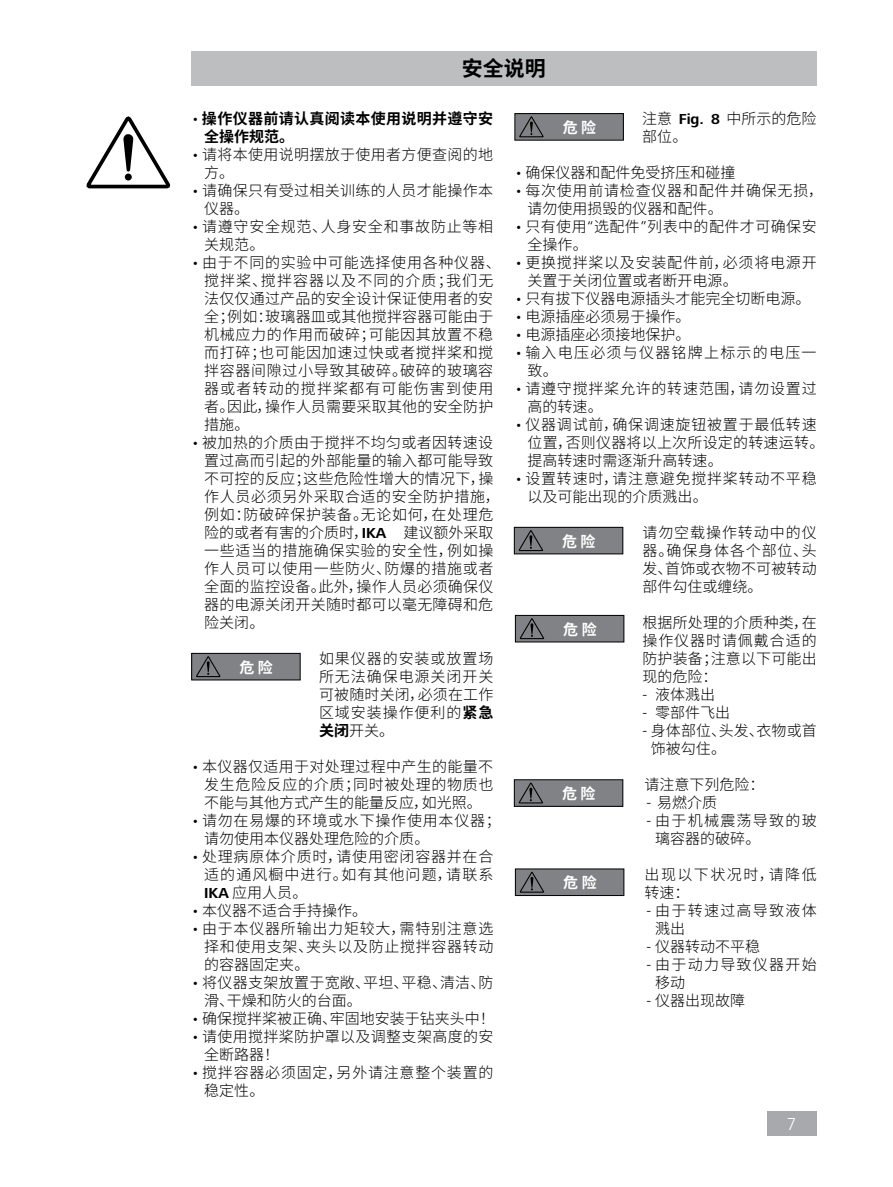
<style>
.page{position:relative;width:893px;height:1187px;background:#fff}
.page>*{position:absolute;margin:0;border:0;box-sizing:border-box;transform-origin:0 0}
.t1{font:700 21px "Source Han Sans CN";color:#000}
.t2{font:300 18px "Frutiger Next IKA";color:#fff}
.t3{font:300 15px/18px "Source Han Sans CN";letter-spacing:.025em;color:#000}
.t4{font:300 15px/18px "Source Han Sans CN";letter-spacing:.05em;color:#000}
.t5{font:300 15px/18px "Source Han Sans CN";letter-spacing:.045em;color:#000}
.t6{font:300 15px/18px "Source Han Sans CN";color:#000}
.t7{font:300 15px/18px "Source Han Sans CN";letter-spacing:.085em;color:#000}
.t8{font:700 15px/18px "Source Han Sans CN";letter-spacing:.025em;color:#000}
.t9{font:300 15px/18px "Source Han Sans CN";letter-spacing:.005em;color:#000}
.t10{font:300 15px/18px "Source Han Sans CN";letter-spacing:.1em;color:#000}
.t11{font:700 15px "Source Han Sans CN";color:#fff}
.s1{font-family:"Frutiger Next IKA";font-weight:300}
.s2{font-family:"Frutiger Next IKA"}
.s3{font-family:"Frutiger Next IKA";font-weight:700}
.s4{font-weight:700}
</style>
<div class="page">
<div style="left:767px;top:1111px;width:49px;height:24px;background:#a7a9ac"></div>
<svg style="left:86px;top:116px;width:84px;height:73px"></svg>
<div style="left:191px;top:51px;width:625px;height:34px;background:#bcbec0"></div>
<div style="left:192px;top:653px;width:108px;height:27px;background:#808285"></div>
<div style="left:191px;top:653px;width:110px;height:27px;border:1px solid #000"></div>
<svg style="left:195px;top:656px;width:25px;height:23px"></svg>
<div style="left:515px;top:114px;width:108px;height:26px;background:#808285"></div>
<div style="left:514px;top:113px;width:110px;height:27px;border:1px solid #000"></div>
<svg style="left:518px;top:116px;width:26px;height:24px"></svg>
<div style="left:515px;top:868px;width:109px;height:27px;background:#808285"></div>
<svg style="left:519px;top:871px;width:25px;height:22px"></svg>
<div style="left:514px;top:779px;width:109px;height:27px;background:#808285"></div>
<svg style="left:518px;top:782px;width:25px;height:24px"></svg>
<div style="left:515px;top:615px;width:109px;height:27px;background:#808285"></div>
<div style="left:515px;top:615px;width:109px;height:27px;border:1px solid #000"></div>
<svg style="left:519px;top:618px;width:25px;height:23px"></svg>
<div style="left:514px;top:527px;width:109px;height:27px;background:#808285"></div>
<div style="left:514px;top:527px;width:109px;height:27px;border:1px solid #000"></div>
<svg style="left:518px;top:530px;width:25px;height:23px"></svg>
<h1 class="t1" style="left:462px;top:57px;width:85px">安全说明</h1>
<p class="t8" style="left:204px;top:109px;width:291px;text-indent:-13px"><span class="s1">•</span> 操作仪器前请认真阅读本使用说明并遵守安全操作规范。</p>
<p class="t3" style="left:204px;top:145px;width:291px;text-indent:-13px"><span class="s2">•</span> 请将本使用说明摆放于使用者方便查阅的地方。</p>
<p class="t3" style="left:204px;top:181px;width:291px;text-indent:-13px"><span class="s2">•</span> 请确保只有受过相关训练的人员才能操作本仪器。</p>
<p class="t4" style="left:204px;top:217px;width:291px;text-indent:-13px"><span class="s2">•</span> 请遵守安全规范、人身安全和事故防止等相关规范。</p>
<p class="t5" style="left:204px;top:253px;width:298px;text-indent:-13px"><span class="s2">•</span> 由于不同的实验中可能选择使用各种仪器、搅拌桨、搅拌容器以及不同的介质；我们无法仅仅通过产品的安全设计保证使用者的安全；例如：玻璃器皿或其他搅拌容器可能由于机械应力的作用而破碎；可能因其放置不稳而打碎；也可能因加速过快或者搅拌桨和搅拌容器间隙过小导致其破碎。破碎的玻璃容器或者转动的搅拌桨都有可能伤害到使用者。因此，操作人员需要采取其他的安全防护措施。</p>
<p class="t3" style="left:204px;top:433px;width:297px;text-indent:-13px"><span class="s2">•</span> 被加热的介质由于搅拌不均匀或者因转速设置过高而引起的外部能量的输入都可能导致不可控的反应；这些危险性增大的情况下，操作人员必须另外采取合适的安全防护措施，例如：防破碎保护装备。无论如何，在处理危险的或者有害的介质时，<span class="s3">IKA</span> 建议额外采取一些适当的措施确保实验的安全性，例如操作人员可以使用一些防火、防爆的措施或者全面的监控设备。此外，操作人员必须确保仪器的电源关闭开关随时都可以毫无障碍和危险关闭。</p>
<p class="t3" style="left:319px;top:649px;width:176px;text-align:justify">如果仪器的安装或放置场所无法确保电源关闭开关可被随时关闭，必须在工作区域安装操作便利的<span class="s4">紧急关闭</span>开关。</p>
<p class="t3" style="left:204px;top:757px;width:291px;text-align:justify;text-indent:-13px"><span class="s2">•</span> 本仪器仅适用于对处理过程中产生的能量不发生危险反应的介质；同时被处理的物质也不能与其他方式产生的能量反应，如光照。</p>
<p class="t4" style="left:204px;top:811px;width:298px;text-indent:-13px"><span class="s2">•</span> 请勿在易爆的环境或水下操作使用本仪器；请勿使用本仪器处理危险的介质。</p>
<p class="t3" style="left:204px;top:847px;width:291px;text-align:justify;text-indent:-13px"><span class="s2">•</span> 处理病原体介质时，请使用密闭容器并在合适的通风橱中进行。如有其他问题，请联系<span class="s3">IKA</span> 应用人员。</p>
<p class="t6" style="left:191px;top:901px;width:177px"><span class="s2">•</span> 本仪器不适合手持操作。</p>
<p class="t3" style="left:204px;top:919px;width:291px;text-align:justify;text-indent:-13px"><span class="s2">•</span> 由于本仪器所输出力矩较大，需特别注意选择和使用支架、夹头以及防止搅拌容器转动的容器固定夹。</p>
<p class="t3" style="left:204px;top:973px;width:291px;text-indent:-13px"><span class="s2">•</span> 将仪器支架放置于宽敞、平坦、平稳、清洁、防滑、干燥和防火的台面。</p>
<p class="t6" style="left:192px;top:1009px;width:305px"><span class="s2">•</span> 确保搅拌桨被正确、牢固地安装于钻夹头中！</p>
<p class="t3" style="left:204px;top:1027px;width:291px;text-indent:-13px"><span class="s2">•</span> 请使用搅拌桨防护罩以及调整支架高度的安全断路器！</p>
<p class="t4" style="left:204px;top:1063px;width:291px;text-indent:-13px"><span class="s2">•</span> 搅拌容器必须固定，另外请注意整个装置的稳定性。</p>
<p class="t6" style="left:642px;top:109px;width:176px">注意 <span class="s3">Fig. 8</span> 中所示的危险部位。</p>
<p class="t6" style="left:515px;top:163px;width:222px"><span class="s2">•</span> 确保仪器和配件免受挤压和碰撞</p>
<p class="t4" style="left:527px;top:181px;width:297px;text-indent:-13px"><span class="s2">•</span> 每次使用前请检查仪器和配件并确保无损，请勿使用损毁的仪器和配件。</p>
<p class="t3" style="left:527px;top:217px;width:291px;text-indent:-13px"><span class="s2">•</span> 只有使用<span class="s2">“</span>选配件<span class="s2">”</span>列表中的配件才可确保安全操作。</p>
<p class="t4" style="left:527px;top:253px;width:291px;text-indent:-13px"><span class="s2">•</span> 更换搅拌桨以及安装配件前，必须将电源开关置于关闭位置或者断开电源。</p>
<p class="t6" style="left:515px;top:289px;width:297px"><span class="s2">•</span> 只有拔下仪器电源插头才能完全切断电源。</p>
<p class="t6" style="left:515px;top:307px;width:177px"><span class="s2">•</span> 电源插座必须易于操作。</p>
<p class="t6" style="left:515px;top:325px;width:177px"><span class="s2">•</span> 电源插座必须接地保护。</p>
<p class="t7" style="left:527px;top:343px;width:291px;text-indent:-13px"><span class="s2">•</span>输入电压必须与仪器铭牌上标示的电压一致。</p>
<p class="t4" style="left:528px;top:379px;width:291px;text-indent:-13px"><span class="s2">•</span> 请遵守搅拌桨允许的转速范围，请勿设置过高的转速。</p>
<p class="t3" style="left:528px;top:415px;width:298px;text-indent:-13px"><span class="s2">•</span> 仪器调试前，确保调速旋钮被置于最低转速位置，否则仪器将以上次所设定的转速运转。提高转速时需逐渐升高转速。</p>
<p class="t4" style="left:528px;top:469px;width:291px;text-indent:-13px"><span class="s2">•</span> 设置转速时，请注意避免搅拌桨转动不平稳以及可能出现的介质溅出。</p>
<p class="t3" style="left:642px;top:523px;width:176px;text-align:justify">请勿空载操作转动中的仪器。确保身体各个部位、头发、首饰或衣物不可被转动部件勾住或缠绕。</p>
<p class="t3" style="left:642px;top:613px;width:176px;text-align:justify">根据所处理的介质种类，在操作仪器时请佩戴合适的防护装备；注意以下可能出现的危险：</p>
<p class="t3" style="left:642px;top:685px;width:74px"><span class="s2">-</span> 液体溅出</p>
<p class="t3" style="left:642px;top:703px;width:89px"><span class="s2">-</span> 零部件飞出</p>
<p class="t9" style="left:651px;top:721px;width:167px;text-indent:-9px"><span class="s2">-</span> 身体部位、头发、衣物或首饰被勾住。</p>
<p class="t6" style="left:644px;top:775px;width:121px">请注意下列危险：</p>
<p class="t3" style="left:647px;top:793px;width:72px"><span class="s2">-</span> 易燃介质</p>
<p class="t7" style="left:655px;top:811px;width:163px;text-indent:-9px"><span class="s2">-</span> 由于机械震荡导致的玻璃容器的破碎。</p>
<p class="t10" style="left:644px;top:865px;width:174px">出现以下状况时，请降低转速：</p>
<p class="t7" style="left:655px;top:901px;width:163px;text-indent:-9px"><span class="s2">-</span> 由于转速过高导致液体溅出</p>
<p class="t6" style="left:647px;top:937px;width:115px"><span class="s2">-</span> 仪器转动不平稳</p>
<p class="t7" style="left:655px;top:955px;width:163px;text-indent:-9px"><span class="s2">-</span> 由于动力导致仪器开始移动</p>
<p class="t3" style="left:647px;top:991px;width:100px"><span class="s2">-</span> 仪器出现故障</p>
<p class="t11" style="left:563px;top:119px;width:35px">危 险</p>
<p class="t11" style="left:562px;top:532px;width:35px">危 险</p>
<p class="t11" style="left:563px;top:620px;width:35px">危 险</p>
<p class="t11" style="left:240px;top:658px;width:35px">危 险</p>
<p class="t11" style="left:562px;top:785px;width:35px">危 险</p>
<p class="t11" style="left:563px;top:874px;width:35px">危 险</p>
<p class="t2" style="left:787px;top:1113px;width:11px">7</p>
</div>
